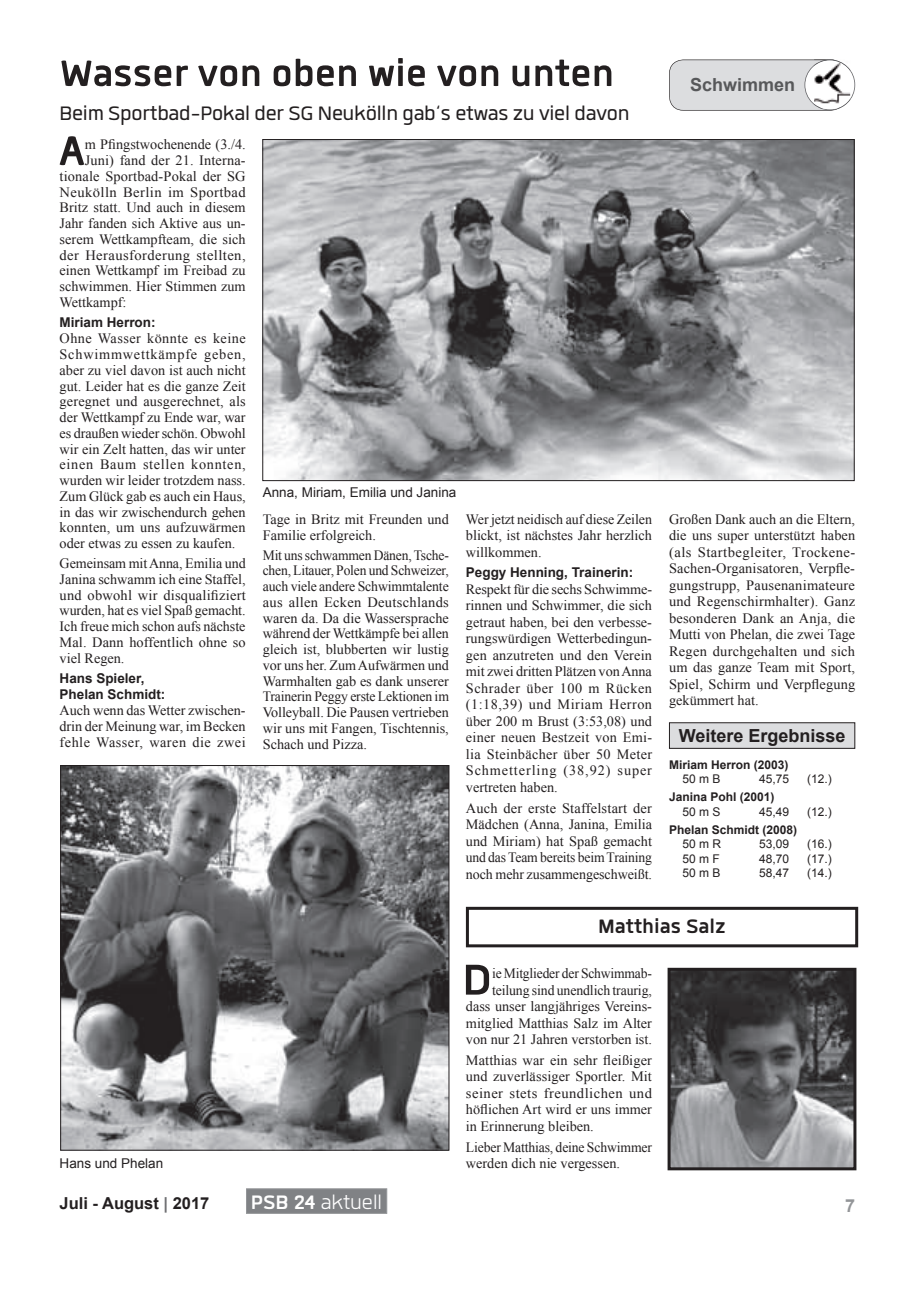
<style>
.page{position:relative;width:919px;height:1289px;background:#fff}
.page>*{position:absolute;margin:0;border:0;box-sizing:border-box;transform-origin:0 0}
.t1{font:700 59.7px "Quan";color:#231f20}
.t2{font:700 57.75px "Quan";color:#231f20}
.t3{font:700 51px "Quan";color:#231f20}
.t4{font:27px "Quan";letter-spacing:-.01em;color:#231f20}
.t5{font:27px "Quan";color:#fff}
.t6{font:700 27px "Quan";color:#231f20}
.t7{font:700 18px "Arial";color:#231f20}
.t8{font:700 18px "Arial";color:#57585a}
.t9{font:700 18px "Arial";color:#939598}
.t10{font:700 16.5px "Arial";color:#231f20}
.t11{font:14.25px/16.5px "Times New Roman";color:#231f20;text-align:justify}
.t12{font:14.25px/15.8px "Times New Roman";color:#231f20;text-align:justify;scale:.95 1}
.t13{font:14.25px/16.5px "Times New Roman";color:#231f20;scale:.96 1}
.t14{font:14.25px "Times New Roman";letter-spacing:.03em;color:#231f20}
.t15{font:700 13.5px/16.2px "Arial";color:#231f20}
.t16{font:13.5px "Arial";color:#231f20}
.t17{font:12px "Arial";color:#231f20}
.t18{font:700 12px "Arial";color:#231f20}
.s1{color:#6c6d70}
.s2{font-weight:700}
</style>
<div class="page">
<div style="left:246px;top:1188px;width:141px;height:25px;background:#808285;border:1px solid #939598"></div>
<svg style="left:669px;top:60px;width:186px;height:51px;background:#d9dadc"></svg>
<img style="left:814px;top:60px;width:36px;height:49px">
<div style="left:669px;top:722px;width:185px;height:26px;background:#dcdddf"></div>
<div style="left:669px;top:722px;width:186px;height:26px;border:1px solid #231f20"></div>
<div style="left:466px;top:906px;width:392px;height:41px;border:3px solid #231f20"></div>
<img style="left:264px;top:141px;width:588px;height:338px">
<img style="left:62px;top:767px;width:385px;height:381px">
<div style="left:60px;top:765px;width:389px;height:385px;border:1px solid #231f20"></div>
<img style="left:671px;top:971px;width:181px;height:195px">
<div style="left:667px;top:967px;width:189px;height:203px;border:3px solid #231f20"></div>
<h3 class="t3" style="left:60px;top:49px;width:556px">Wasser von oben wie von unten</h3>
<h3 class="t4" style="left:60px;top:100px;width:571px">Beim Sportbad-Pokal der SG Neukölln gab‘s etwas zu viel davon</h3>
<h2 class="t2" style="left:59px;top:123px;width:27px">A</h2>
<p class="t11" style="left:85px;top:136px;width:162px">m Pfingstwochenende (3./4.</p>
<p class="t11" style="left:85px;top:152px;width:162px">Juni) fand der 21. Interna-</p>
<p class="t11" style="left:60px;top:168px;width:187px">tionale Sportbad-Pokal der SG</p>
<p class="t14" style="left:60px;top:182px;width:188px">Neukölln Berlin im Sportbad</p>
<p class="t11" style="left:60px;top:199px;width:188px">Britz statt. Und auch in diesem</p>
<p class="t11" style="left:60px;top:215px;width:188px">Jahr fanden sich Aktive aus un-</p>
<p class="t11" style="left:60px;top:231px;width:188px">serem Wettkampfteam, die sich</p>
<p class="t14" style="left:60px;top:245px;width:187px">der Herausforderung stellten,</p>
<p class="t11" style="left:60px;top:262px;width:188px">einen Wettkampf im Freibad zu</p>
<p class="t11" style="left:60px;top:278px;width:188px">schwimmen. Hier Stimmen zum</p>
<p class="t11" style="left:60px;top:294px;width:68px">Wettkampf:</p>
<p class="t15" style="left:60px;top:315px;width:98px">Miriam Herron:</p>
<p class="t11" style="left:60px;top:330px;width:188px;line-height:15.8px">Ohne Wasser könnte es keine Schwimmwettkämpfe geben, aber zu viel davon ist auch nicht gut. Leider hat es die ganze Zeit geregnet und ausgerechnet, als der Wettkampf zu Ende war, war es draußen wieder schön. Obwohl wir ein Zelt hatten, das wir unter einen Baum stellen konnten, wurden wir leider trotzdem nass.<br>Zum Glück gab es auch ein Haus, in das wir zwischendurch gehen konnten, um uns aufzuwärmen oder etwas zu essen zu kaufen.</p>
<p class="t11" style="left:60px;top:555px;width:188px;line-height:15.8px">Gemeinsam mit Anna, Emilia und Janina schwamm ich eine Staffel, und obwohl wir disqualifiziert wurden, hat es viel Spaß gemacht.<br>Ich freue mich schon aufs nächste Mal. Dann hoffentlich ohne so viel Regen.</p>
<p class="t15" style="left:60px;top:670px;width:107px">Hans Spieler,<br>Phelan Schmidt:</p>
<p class="t11" style="left:60px;top:702px;width:188px;line-height:15.8px">Auch wenn das Wetter zwischen&shy;drin der Meinung war, im Becken fehle Wasser, waren die zwei</p>
<p class="t16" style="left:263px;top:483px;width:195px">Anna, Miriam, Emilia und Janina</p>
<p class="t11" style="left:263px;top:511px;width:188px;line-height:15.8px">Tage in Britz mit Freunden und<br>Familie erfolgreich.</p>
<p class="t12" style="left:263px;top:546px;width:197px">Mit uns schwammen Dänen, Tsche&shy;chen, Litauer, Polen und Schweizer, auch viele andere Schwimmtalente aus allen Ecken Deutschlands waren da. Da die Wassersprache während der Wettkämpfe bei allen gleich ist, blubberten wir lustig vor uns her. Zum Aufwärmen und Warmhalten gab es dank unserer Trainerin Peggy erste Lektionen im Volleyball. Die Pausen vertrieben wir uns mit Fangen, Tischtennis, Schach und Pizza.</p>
<p class="t11" style="left:466px;top:510px;width:188px">Wer jetzt neidisch auf diese Zeilen blickt, ist nächstes Jahr herzlich willkommen.</p>
<p class="t15" style="left:466px;top:565px;width:169px">Peggy Henning, Trainerin:</p>
<p class="t11" style="left:466px;top:580px;width:188px">Respekt für die sechs Schwimme&shy;rinnen und Schwimmer, die sich getraut haben, bei den verbesse&shy;rungswürdigen Wetterbedingun&shy;gen anzutreten und den Verein mit zwei dritten Plätzen von Anna Schrader über 100 m Rücken (1:18,39) und Miriam Herron über 200 m Brust (3:53,08) und einer neuen Bestzeit von Emi&shy;lia Steinbächer über 50 Meter Schmetterling (38,92) super vertreten haben.</p>
<p class="t11" style="left:466px;top:799px;width:188px">Auch der erste Staffelstart der Mädchen (Anna, Janina, Emilia und Miriam) hat Spaß gemacht und das Team bereits beim Training noch mehr zusammengeschweißt.</p>
<p class="t8" style="left:690px;top:72px;width:107px">Schwimmen</p>
<p class="t11" style="left:669px;top:510px;width:188px">Großen Dank auch an die Eltern, die uns super unterstützt haben (als Startbegleiter, Trockene-Sachen-Organisatoren, Verpfle&shy;gungstrupp, Pausenanimateure und Regenschirmhalter). Ganz besonderen Dank an Anja, die Mutti von Phelan, die zwei Tage Regen durchgehalten und sich um das ganze Team mit Sport, Spiel, Schirm und Verpflegung gekümmert hat.</p>
<p class="t7" style="left:678px;top:723px;width:168px">Weitere Ergebnisse</p>
<p class="t18" style="left:669px;top:756px;width:121px">Miriam Herron (2003)</p>
<p class="t17" style="left:682px;top:770px;width:40px">50 m B</p>
<p class="t17" style="left:759px;top:770px;width:32px">45,75</p>
<p class="t17" style="left:807px;top:770px;width:26px">(12.)</p>
<p class="t18" style="left:669px;top:789px;width:107px">Janina Pohl (2001)</p>
<p class="t17" style="left:682px;top:803px;width:40px">50 m S</p>
<p class="t17" style="left:759px;top:803px;width:32px">45,49</p>
<p class="t17" style="left:807px;top:803px;width:26px">(12.)</p>
<p class="t18" style="left:669px;top:821px;width:130px">Phelan Schmidt (2008)</p>
<p class="t17" style="left:682px;top:836px;width:40px">50 m R</p>
<p class="t17" style="left:759px;top:836px;width:32px">53,09</p>
<p class="t17" style="left:807px;top:836px;width:26px">(16.)</p>
<p class="t17" style="left:682px;top:850px;width:39px">50 m F</p>
<p class="t17" style="left:759px;top:850px;width:32px">48,70</p>
<p class="t17" style="left:807px;top:850px;width:26px">(17.)</p>
<p class="t17" style="left:682px;top:864px;width:40px">50 m B</p>
<p class="t17" style="left:759px;top:864px;width:32px">58,47</p>
<p class="t17" style="left:807px;top:864px;width:26px">(14.)</p>
<p class="t16" style="left:60px;top:1154px;width:105px">Hans und Phelan</p>
<h3 class="t6" style="left:598px;top:913px;width:129px">Matthias Salz</h3>
<h1 class="t1" style="left:462px;top:950px;width:31px">D</h1>
<p class="t12" style="left:466px;top:964px;width:197px;line-height:16.5px;text-align:right">ie Mitglieder der Schwimmab&shy;teilung sind unendlich traurig, dass unser langjähriges Vereins&shy;mitglied Matthias Salz im Alter von nur 21 Jahren verstorben ist.</p>
<p class="t11" style="left:466px;top:1051px;width:188px">Matthias war ein sehr fleißiger und zuverlässiger Sportler. Mit seiner stets freundlichen und höflichen Art wird er uns immer in Erinnerung bleiben.</p>
<p class="t13" style="left:466px;top:1138px;width:195px">Lieber Matthias, deine Schwimmer werden dich nie vergessen.</p>
<p class="t10" style="left:60px;top:1192px;width:151px">Juli - August <span class="s1">|</span> 2017</p>
<h3 class="t5" style="left:251px;top:1189px;width:133px"><span class="s2">PSB 24</span> aktuell</h3>
<p class="t9" style="left:845px;top:1194px;width:12px">7</p>
</div>
